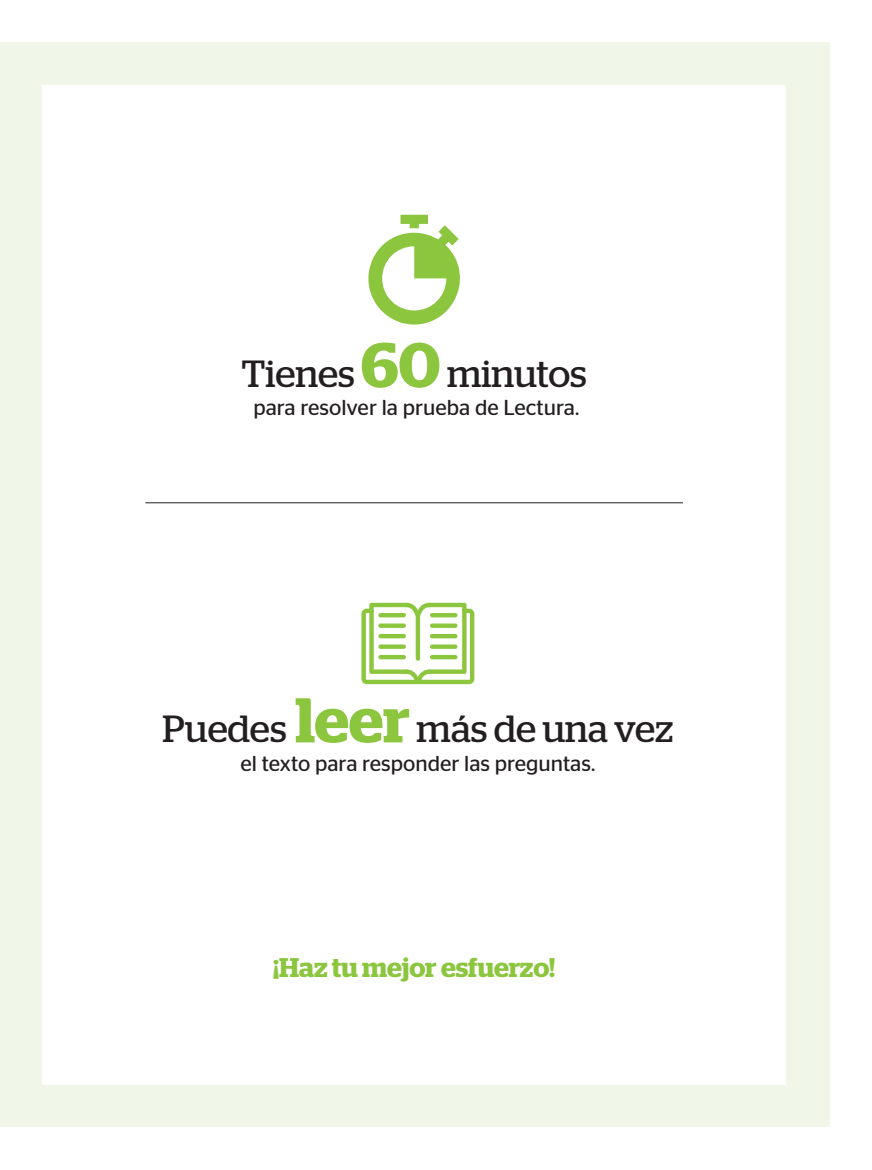
<style>
.page{position:relative;width:872px;height:1170px;background:#fff}
.page>*{position:absolute;margin:0;border:0;box-sizing:border-box;transform-origin:0 0}
.t1{font:37.8px "Stag";color:#231f20}
.t2{font:600 27px "Stag";color:#8bc63e}
.t3{font:21.6px "Stag Sans";color:#231f20}
.s1{font-weight:600;font-size:63px;color:#8bc63e}
</style>
<div class="page">
<div style="left:0;top:43px;width:829px;height:1084px;background:#f1f7e8"></div>
<div style="left:43px;top:85px;width:743px;height:999px;background:#fff"></div>
<svg style="left:368px;top:215px;width:92px;height:110px"></svg>
<svg style="left:361px;top:602px;width:113px;height:82px"></svg>
<hr style="left:416px;top:613px;width:4px;height:47px;background:#8bc63e;border-radius:2px">
<hr style="left:378px;top:613px;width:28px;height:4px;background:#8bc63e;border-radius:2px">
<div style="left:378px;top:623px;width:28px;height:5px;background:#8bc63e;border-radius:2px"></div>
<hr style="left:378px;top:634px;width:28px;height:4px;background:#8bc63e;border-radius:2px">
<svg style="left:378px;top:644px;width:28px;height:4px"></svg>
<hr style="left:378px;top:655px;width:28px;height:4px;background:#8bc63e;border-radius:2px">
<hr style="left:430px;top:613px;width:27px;height:4px;background:#8bc63e;border-radius:2px">
<div style="left:430px;top:623px;width:27px;height:5px;background:#8bc63e;border-radius:2px"></div>
<hr style="left:430px;top:634px;width:27px;height:4px;background:#8bc63e;border-radius:2px">
<svg style="left:430px;top:644px;width:27px;height:4px"></svg>
<hr style="left:430px;top:655px;width:27px;height:4px;background:#8bc63e;border-radius:2px">
<hr style="left:145px;top:502px;width:538px;height:1px;background:#231f20">
<h1 class="t1" style="left:242px;top:352px;width:347px">Tienes <span class="s1">60</span> minutos</h1>
<p class="t3" style="left:253px;top:395px;width:327px">para resolver la prueba de Lectura.</p>
<h1 class="t1" style="left:162px;top:707px;width:512px">Puedes <span class="s1">leer</span> más de una vez</h1>
<p class="t3" style="left:240px;top:751px;width:356px">el texto para responder las preguntas.</p>
<p class="t2" style="left:273px;top:951px;width:283px">¡Haz tu mejor esfuerzo!</p>
</div>
